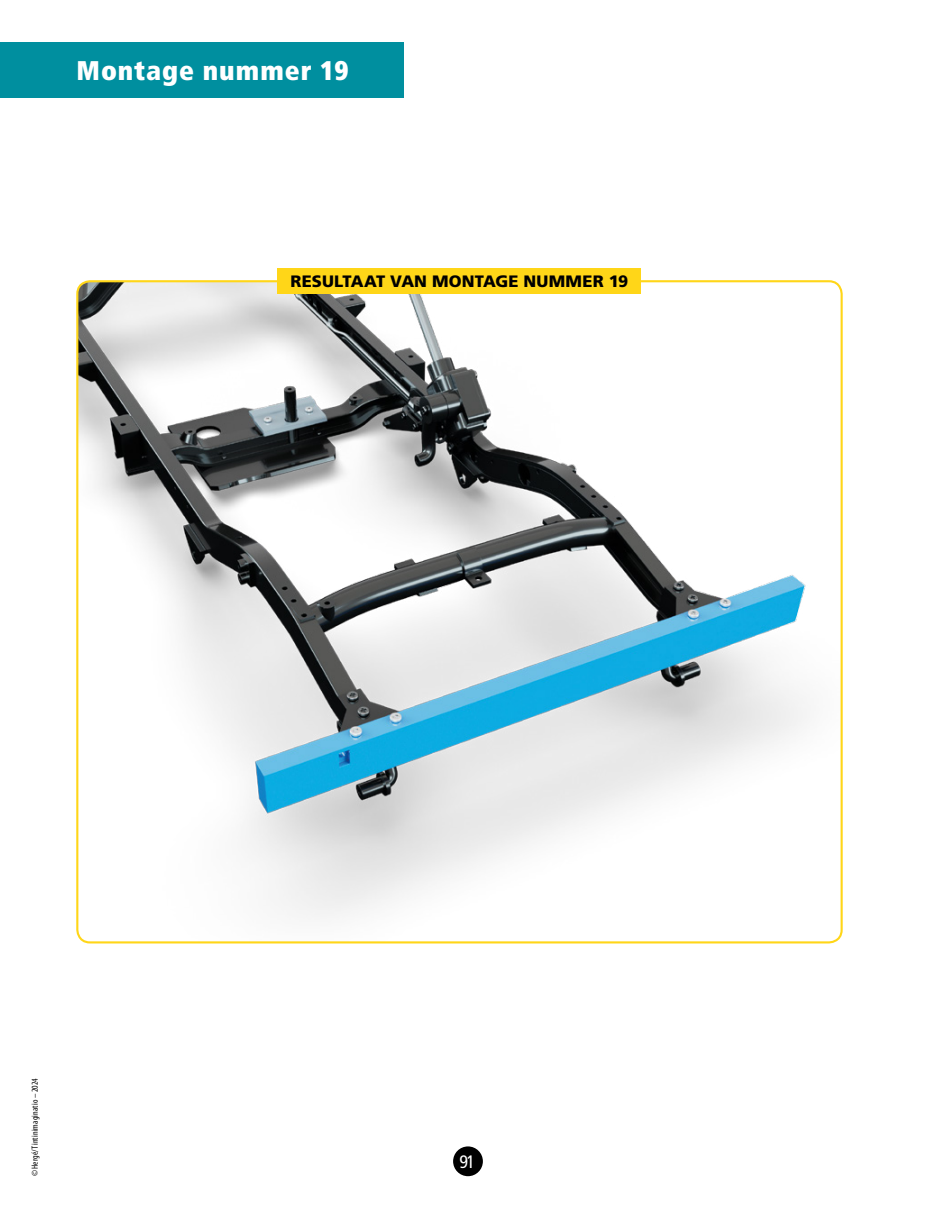
<style>
.page{position:relative;width:936px;height:1212px;background:#fff}
.page>*{position:absolute;margin:0;border:0;box-sizing:border-box;transform-origin:0 0}
.t1{font:900 condensed 27px "Frutiger LT Std";letter-spacing:.035em;color:#fff}
.t2{font:condensed 18px "Frutiger LT Std";color:#fff}
.t3{font:900 16.5px "Frutiger LT Std";letter-spacing:.005em;color:#000}
.t4{font:condensed 9px "Myriad Pro";letter-spacing:.02em;color:#000}
</style>
<div class="page">
<img style="left:79px;top:281px;width:762px;height:661px">
<div style="left:278px;top:268px;width:363px;height:26px;background:#ffd618"></div>
<div style="left:453px;top:1146px;width:30px;height:30px;background:#000;border-radius:50%"></div>
<div style="left:0;top:43px;width:404px;height:55px;background:#008f9f"></div>
<h1 class="t1" style="left:77px;top:54px;width:273px">Montage nummer 19</h1>
<h3 class="t3" style="left:290px;top:272px;width:339px">RESULTAAT VAN MONTAGE NUMMER 19</h3>
<p class="t4" style="left:30px;top:1176px;width:99px;rotate:-90deg">©Hergé/Tintinimaginatio – 2024</p>
<h2 class="t2" style="left:459px;top:1151px;width:17px">91</h2>
</div>
